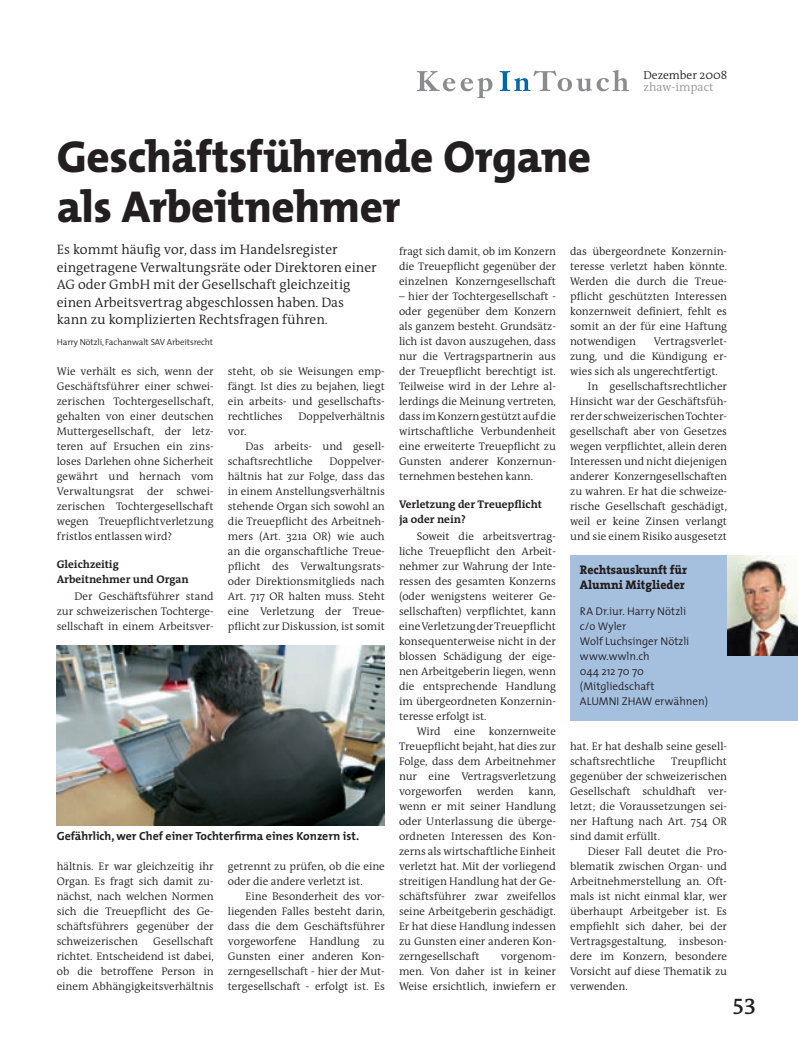
<style>
.page{position:relative;width:798px;height:1063px;background:#fff}
.page>*{position:absolute;margin:0;border:0;box-sizing:border-box;transform-origin:0 0}
.t1{font:800 45px/50px "The Mix";letter-spacing:-.01em;color:#231f20}
.t2{font:22.5px "The Antiqua B6 c Semi Bold Caps";color:#231f20}
.t3{font:300 13.75px/17.5px "The Antiqua B4";color:#231f20}
.t4{font:800 12.5px/15px "The Serif";color:#231f20;scale:.95 1}
.t5{font:300 12.12px "The Antiqua B4";color:#999}
.t6{font:700 11.88px "The Mix";color:#231f20}
.t7{font:300 11.62px "The Antiqua B4";color:#231f20}
.t8{font:300 11.25px/15px "The Mix";color:#231f20}
.t9{font:300 11.12px/15px "The Antiqua B4";color:#231f20;text-align:justify}
.t10{font:700 11.12px/15px "The Antiqua B7";color:#231f20}
.t11{font:300 8.75px "The Mix";letter-spacing:-.01em;color:#231f20}
</style>
<div class="page">
<svg style="left:416px;top:71px;width:76px;height:27px"></svg>
<svg style="left:499px;top:70px;width:129px;height:21px"></svg>
<img style="left:57px;top:645px;width:327px;height:180px">
<div style="left:570px;top:555px;width:227px;height:165px;background:#a5c0df"></div>
<img style="left:727px;top:555px;width:70px;height:101px">
<p class="t7" style="left:643px;top:68px;width:85px">Dezember 2008</p>
<p class="t5" style="left:643px;top:80px;width:72px">zhaw-impact</p>
<p class="t1" style="left:57px;top:138px;width:535px">Geschäftsführende Organe als Arbeitnehmer</p>
<p class="t3" style="left:57px;top:241px;width:321px">Es kommt häufig vor, dass im Handelsregister eingetragene Verwaltungsräte oder Direktoren einer AG oder GmbH mit der Gesellschaft gleichzeitig einen Arbeitsvertrag abgeschlossen haben. Das kann zu komplizierten Rechtsfragen führen.</p>
<p class="t9" style="left:228px;top:364px;width:158px">steht, ob sie Weisungen emp&shy;fängt. Ist dies zu bejahen, liegt ein arbeits- und gesellschafts&shy;rechtliches</p>
<p class="t9" style="left:570px;top:244px;width:158px">das übergeordnete Konzernin&shy;teresse verletzt haben könnte.<br>Werden die durch die Treue&shy;pflicht geschützten Interessen konzernweit definiert, fehlt es somit an der für eine Haftung notwendigen</p>
<p class="t9" style="left:399px;top:244px;width:158px">fragt sich damit, ob im Konzern die Treuepflicht gegenüber der einzelnen Konzerngesellschaft</p>
<p class="t9" style="left:399px;top:290px;width:158px">– hier der Tochtergesellschaft - oder gegenüber dem Konzern als ganzem besteht. Grundsätz&shy;lich ist davon auszugehen, dass nur die Vertragspartnerin aus der Treuepflicht berechtigt ist.<br>Teilweise wird in der Lehre al&shy;lerdings die Meinung vertreten, dass imKonzern gestützt auf die wirtschaftliche Verbundenheit eine erweiterte Treuepflicht zu Gunsten anderer Konzernun&shy;ternehmen bestehen kann.</p>
<p class="t10" style="left:399px;top:498px;width:144px">Verletzung der Treuepflicht ja oder nein?</p>
<p class="t9" style="left:416px;top:529px;width:141px">Soweit die arbeitsvertrag-</p>
<p class="t9" style="left:399px;top:544px;width:158px">liche Treuepflicht den Arbeit-</p>
<p class="t9" style="left:399px;top:559px;width:158px">nehmer zur Wahrung der Inte-</p>
<p class="t9" style="left:399px;top:574px;width:158px">ressen des gesamten Konzerns</p>
<p class="t9" style="left:399px;top:589px;width:158px">(oder wenigstens weiterer Ge-</p>
<p class="t9" style="left:399px;top:604px;width:158px">sellschaften) verpflichtet, kann</p>
<p class="t9" style="left:399px;top:619px;width:158px">eineVerletzungderTreuepflicht</p>
<p class="t9" style="left:399px;top:634px;width:158px">konsequenterweise nicht in der</p>
<p class="t9" style="left:399px;top:649px;width:158px">blossen Schädigung der eige-</p>
<p class="t9" style="left:399px;top:664px;width:158px">nen Arbeitgeberin liegen, wenn</p>
<p class="t9" style="left:399px;top:679px;width:158px">die entsprechende Handlung</p>
<p class="t9" style="left:399px;top:694px;width:158px">im übergeordneten Konzernin-</p>
<p class="t9" style="left:399px;top:709px;width:89px">teresse erfolgt ist.</p>
<p class="t9" style="left:416px;top:724px;width:141px">Wird eine konzernweite</p>
<p class="t9" style="left:399px;top:739px;width:158px">Treuepflicht bejaht, hat dies zur</p>
<p class="t9" style="left:399px;top:754px;width:158px">Folge, dass dem Arbeitnehmer</p>
<p class="t9" style="left:399px;top:769px;width:158px">nur eine Vertragsverletzung</p>
<p class="t9" style="left:399px;top:784px;width:64px">vorgeworfen</p>
<p class="t9" style="left:476px;top:784px;width:38px">werden</p>
<p class="t9" style="left:653px;top:334px;width:75px">Vertragsverlet-</p>
<p class="t9" style="left:570px;top:349px;width:158px">zung, und die Kündigung er-</p>
<p class="t9" style="left:570px;top:364px;width:149px">wies sich als ungerechtfertigt.</p>
<p class="t9" style="left:587px;top:379px;width:141px">In gesellschaftsrechtlicher</p>
<p class="t9" style="left:570px;top:394px;width:158px">Hinsicht war der Geschäftsfüh-</p>
<p class="t9" style="left:570px;top:409px;width:158px">rerderschweizerischenTochter-</p>
<p class="t9" style="left:570px;top:424px;width:158px">gesellschaft aber von Gesetzes</p>
<p class="t9" style="left:570px;top:439px;width:158px">wegen verpflichtet, allein deren</p>
<p class="t9" style="left:570px;top:454px;width:158px">Interessen und nicht diejenigen</p>
<p class="t9" style="left:570px;top:469px;width:158px">anderer Konzerngesellschaften</p>
<p class="t9" style="left:570px;top:484px;width:158px">zu wahren. Er hat die schweize-</p>
<p class="t9" style="left:570px;top:499px;width:158px">rische Gesellschaft geschädigt,</p>
<p class="t9" style="left:570px;top:514px;width:158px">weil er keine Zinsen verlangt</p>
<p class="t9" style="left:570px;top:529px;width:158px">und sie einem Risiko ausgesetzt</p>
<p class="t11" style="left:57px;top:337px;width:158px">Harry Nötzli, Fachanwalt SAV Arbeitsrecht</p>
<p class="t9" style="left:57px;top:364px;width:158px">Wie verhält es sich, wenn der Geschäftsführer einer schwei&shy;zerischen Tochtergesellschaft, gehalten von einer deutschen Muttergesellschaft, der letz&shy;teren auf Ersuchen ein zins&shy;loses Darlehen ohne Sicherheit gewährt und hernach vom Verwaltungsrat der schwei&shy;zerischen Tochtergesellschaft wegen Treuepflichtverletzung fristlos entlassen wird?</p>
<p class="t10" style="left:57px;top:558px;width:133px">Gleichzeitig<br>Arbeitnehmer und Organ</p>
<p class="t9" style="left:57px;top:589px;width:158px;text-indent:18px">Der Geschäftsführer stand zur schweizerischen Tochterge&shy;sellschaft in einem Arbeitsver-</p>
<p class="t9" style="left:298px;top:409px;width:88px">Doppelverhältnis</p>
<p class="t9" style="left:228px;top:424px;width:20px">vor.</p>
<p class="t9" style="left:245px;top:439px;width:141px">Das arbeits- und gesell-</p>
<p class="t9" style="left:228px;top:454px;width:86px">schaftsrechtliche</p>
<p class="t9" style="left:228px;top:454px;width:158px;text-indent:101px">Doppelver&shy;hältnis hat zur Folge, dass das in einem Anstellungsverhältnis stehende Organ sich sowohl an die Treuepflicht des Arbeitneh&shy;mers (Art. 321a OR) wie auch an die organschaftliche Treue&shy;pflicht des Verwaltungsrats&shy;oder Direktionsmitglieds nach Art. 717 OR halten muss. Steht eine Verletzung der Treue&shy;pflicht zur Diskussion, ist somit</p>
<p class="t4" style="left:579px;top:562px;width:114px">Rechtsauskunft für<br>Alumni Mitglieder</p>
<p class="t8" style="left:579px;top:604px;width:130px">RA Dr.iur. Harry Nötzli<br>c/o Wyler<br>Wolf Luchsinger Nötzli www.wwln.ch<br>044 212 70 70 (Mitgliedschaft<br>ALUMNI ZHAW erwähnen)</p>
<p class="t9" style="left:570px;top:739px;width:158px">hat. Er hat deshalb seine gesell&shy;schaftsrechtliche</p>
<p class="t9" style="left:671px;top:754px;width:57px">Treupflicht</p>
<p class="t9" style="left:570px;top:769px;width:158px">gegenüber der schweizerischen</p>
<p class="t9" style="left:570px;top:784px;width:158px">Gesellschaft schuldhaft ver-</p>
<p class="t9" style="left:570px;top:799px;width:158px">letzt; die Voraussetzungen sei-</p>
<p class="t9" style="left:570px;top:814px;width:158px">ner Haftung nach Art. 754 OR</p>
<p class="t9" style="left:570px;top:829px;width:91px">sind damit erfüllt.</p>
<p class="t9" style="left:587px;top:844px;width:141px">Dieser Fall deutet die Pro-</p>
<p class="t9" style="left:570px;top:859px;width:158px">blematik zwischen Organ- und</p>
<p class="t9" style="left:570px;top:874px;width:158px">Arbeitnehmerstellung an. Oft-</p>
<p class="t9" style="left:570px;top:889px;width:158px">mals ist nicht einmal klar, wer</p>
<p class="t9" style="left:570px;top:904px;width:158px">überhaupt Arbeitgeber ist. Es</p>
<p class="t9" style="left:570px;top:919px;width:158px">empfiehlt sich daher, bei der</p>
<p class="t9" style="left:570px;top:934px;width:158px">Vertragsgestaltung, insbeson-</p>
<p class="t9" style="left:570px;top:949px;width:158px">dere im Konzern, besondere</p>
<p class="t9" style="left:570px;top:964px;width:158px">Vorsicht auf diese Thematik zu</p>
<p class="t9" style="left:570px;top:979px;width:59px">verwenden.</p>
<p class="t9" style="left:399px;top:784px;width:158px;text-indent:129px">kann, wenn er mit seiner Handlung oder Unterlassung die überge&shy;ordneten Interessen des Kon&shy;zerns als wirtschaftliche Einheit verletzt hat. Mit der vorliegend streitigen Handlung hat der Ge&shy;schäftsführer zwar zweifellos seine Arbeitgeberin geschädigt.<br>Er hat diese Handlung indessen zu Gunsten einer anderen Kon&shy;zerngesellschaft</p>
<p class="t6" style="left:57px;top:832px;width:304px">Gefährlich, wer Chef einer Tochterfirma eines Konzern ist.</p>
<p class="t9" style="left:57px;top:859px;width:158px">hältnis. Er war gleichzeitig ihr Organ. Es fragt sich damit zu&shy;nächst, nach welchen Normen sich die Treuepflicht des Ge&shy;schäftsführers gegenüber der schweizerischen</p>
<p class="t9" style="left:228px;top:859px;width:158px">getrennt zu prüfen, ob die eine</p>
<p class="t9" style="left:228px;top:874px;width:136px">oder die andere verletzt ist.</p>
<p class="t9" style="left:245px;top:889px;width:141px">Eine Besonderheit des vor-</p>
<p class="t9" style="left:228px;top:904px;width:158px">liegenden Falles besteht darin,</p>
<p class="t9" style="left:228px;top:919px;width:158px">dass die dem Geschäftsführer</p>
<p class="t9" style="left:228px;top:934px;width:158px">vorgeworfene Handlung zu</p>
<p class="t9" style="left:228px;top:949px;width:158px">Gunsten einer anderen Kon-</p>
<p class="t9" style="left:228px;top:964px;width:158px">zerngesellschaft - hier der Mut-</p>
<p class="t9" style="left:228px;top:979px;width:158px">tergesellschaft - erfolgt ist. Es</p>
<p class="t9" style="left:57px;top:934px;width:158px;text-indent:96px">Gesellschaft richtet. Entscheidend ist dabei, ob die betroffene Person in einem Abhängigkeitsverhältnis</p>
<p class="t9" style="left:399px;top:949px;width:158px;text-indent:102px">vorgenom&shy;men. Von daher ist in keiner Weise ersichtlich, inwiefern er</p>
<p class="t2" style="left:732px;top:993px;width:25px">53</p>
</div>
